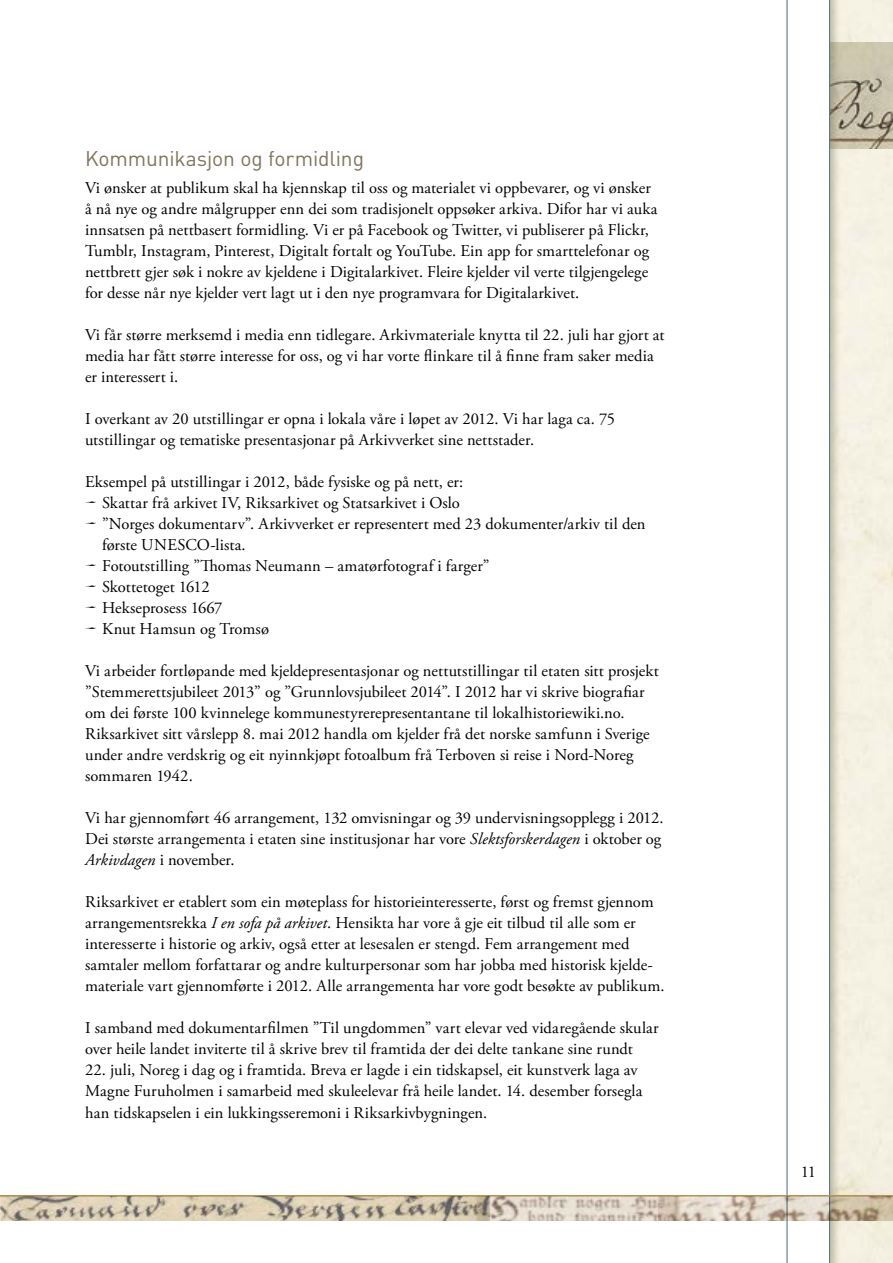
<style>
.page{position:relative;width:893px;height:1263px;background:#fff}
.page>*{position:absolute;margin:0;border:0;box-sizing:border-box;transform-origin:0 0}
.t1{font:21px "DIN";letter-spacing:-.005em;color:#7f765f}
.t2{font:16.5px/21px "Adobe Garamond Pro";color:#000}
.t3{font:16.5px/21px "Adobe Garamond Pro";letter-spacing:.02em;color:#000}
.s1{font-style:italic}
</style>
<div class="page">
<img style="left:841px;top:43px;width:52px;height:106px">
<div style="left:784px;top:0;width:57px;height:1263px;background:#6f654e;opacity:.4"></div>
<svg style="left:787px;top:0;width:43px;height:1263px"></svg>
<hr style="left:0;top:1195px;width:893px;height:1px;background:#b19458">
<img style="left:0;top:1196px;width:893px;height:25px">
<p class="t1" style="left:85px;top:145px;width:281px">Kommunikasjon og formidling</p>
<p class="t2" style="left:85px;top:178px;width:574px">Vi ønsker at publikum skal ha kjennskap til oss og materialet vi oppbevarer, og vi ønsker å nå nye og andre målgrupper enn dei som tradisjonelt oppsøker arkiva. Difor har vi auka innsatsen på nettbasert formidling. Vi er på Facebook og Twitter, vi publiserer på Flickr, Tumblr, Instagram, Pinterest, Digitalt fortalt og YouTube. Ein app for smarttelefonar og nettbrett gjer søk i nokre av kjeldene i Digitalarkivet. Fleire kjelder vil verte tilgjengelege for desse når nye kjelder vert lagt ut i den nye programvara for Digitalarkivet.</p>
<p class="t2" style="left:85px;top:325px;width:581px">Vi får større merksemd i media enn tidlegare. Arkivmateriale knytta til 22. juli har gjort at media har fått større interesse for oss, og vi har vorte flinkare til å finne fram saker media er interessert i.</p>
<p class="t2" style="left:85px;top:409px;width:531px">I overkant av 20 utstillingar er opna i lokala våre i løpet av 2012. Vi har laga ca. 75 utstillingar og tematiske presentasjonar på Arkivverket sine nettstader.</p>
<p class="t2" style="left:102px;top:472px;width:545px;text-indent:-17px">Eksempel på utstillingar i 2012, både fysiske og på nett, er:<br>Skattar frå arkivet IV, Riksarkivet og Statsarkivet i Oslo<br>”Norges dokumentarv”. Arkivverket er representert med 23 dokumenter/arkiv til den første UNES</p>
<p class="t2" style="left:102px;top:535px;width:389px;text-indent:83px">CO-lista.<br>Fotoutstilling ”Thomas Neumann – amatørfotograf i farger”<br>Skottetoget 1612<br>Hekseprosess 1667<br>Knut Hamsun og Tromsø</p>
<p class="t2" style="left:85px;top:661px;width:575px">Vi arbeider fortløpande med kjeldepresentasjonar og nettutstillingar til etaten sitt prosjekt ”Stemmerettsjubileet 2013” og ”Grunnlovsjubileet 2014”. I 2012 har vi skrive biografiar om dei første 100 kvinnelege kommunestyrerepresentantane til lokalhistoriewiki.no.<br>Riksarkivet sitt vårslepp 8. mai 2012 handla om kjelder frå det norske samfunn i Sverige under andre verdskrig og eit nyinnkjøpt fotoalbum frå Terboven si reise i Nord-Noreg sommaren 1942.</p>
<p class="t2" style="left:85px;top:808px;width:580px">Vi har gjennomført 46 arrangement, 132 omvisningar og 39 undervisningsopplegg i 2012.<br>Dei største arrangementa i etaten sine institusjonar har vore <span class="s1">Slektsforskerdagen</span> i oktober og<br><span class="s1">Arkivdagen</span> i november.</p>
<p class="t2" style="left:85px;top:892px;width:581px">Riksarkivet er etablert som ein møteplass for historieinteresserte, først og fremst gjennom arrangementsrekka <span class="s1">I en sofa på arkivet</span>. Hensikta har vore å gje eit tilbud til alle som er interesserte i historie og arkiv, også etter at lesesalen er stengd. Fem arrangement med samtaler mellom forfattarar og andre kulturpersonar som har jobba med historisk kjelde&shy;materiale vart gjennomførte i 2012. Alle arrangementa har vore godt besøkte av publikum.</p>
<p class="t3" style="left:85px;top:1018px;width:575px">I samband med dokumentarfilmen ”Til ungdommen” vart elevar ved vidaregående skular over heile landet inviterte til å skrive brev til framtida der dei delte tankane sine rundt</p>
<p class="t2" style="left:85px;top:1060px;width:559px">22. juli, Noreg i dag og i framtida. Breva er lagde i ein tidskapsel, eit kunstverk laga av<br>Magne Furuholmen i samarbeid med skuleelevar frå heile landet. 14. desember forsegla han tidskapselen i ein lukkingsseremoni i Riksarkivbygningen.</p>
<p class="t2" style="left:801px;top:1162px;width:17px">11</p>
</div>
